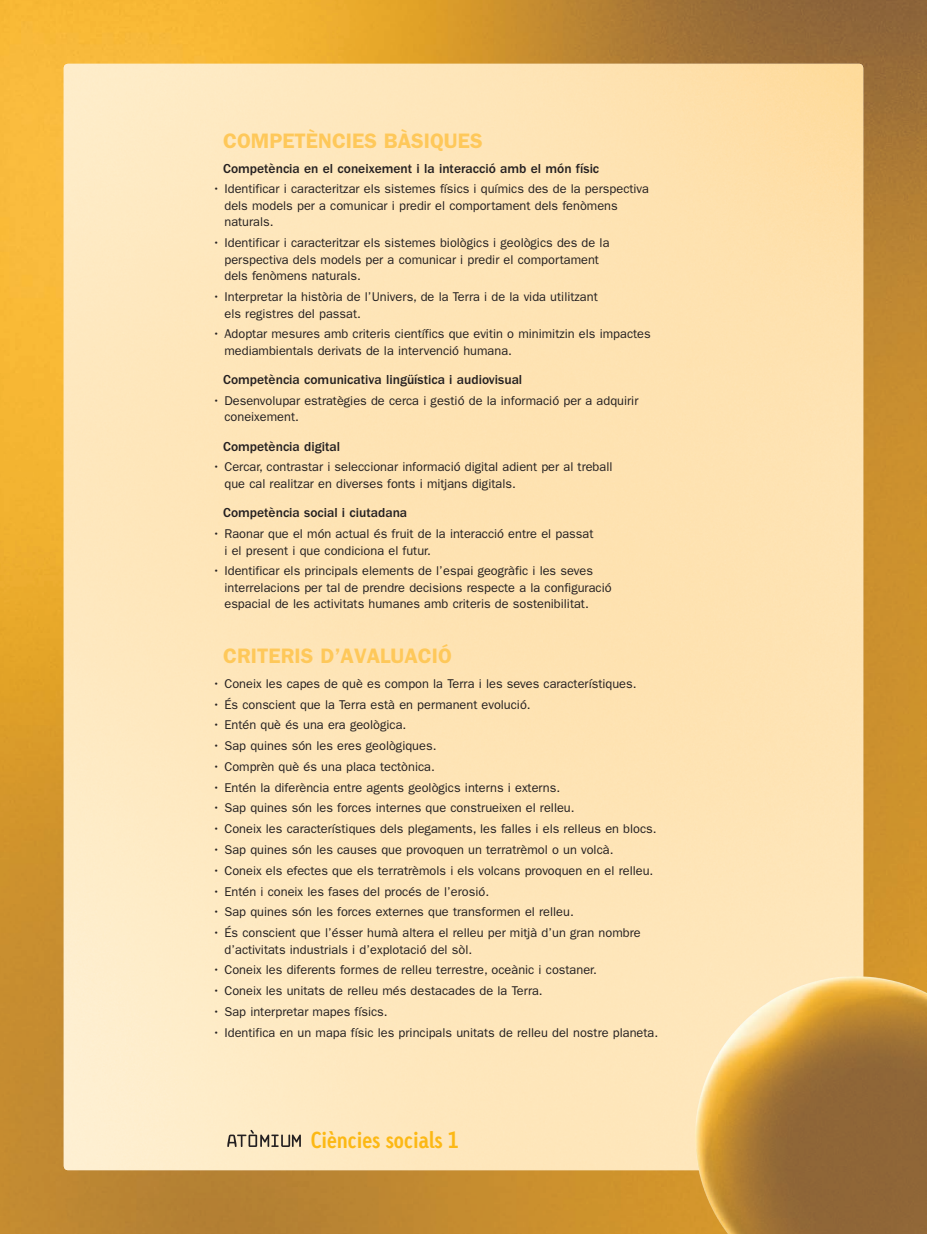
<style>
.page{position:relative;width:927px;height:1234px;background:#fff}
.page>*{position:absolute;margin:0;border:0;box-sizing:border-box;transform-origin:0 0}
.t1{font:21.9px "Linotype Tetria Bold Tab";letter-spacing:-.02em;color:#fcb814;scale:.95 1}
.t2{font:600 21px "Franklin Gothic LT";color:#fec85a}
.Psubtitol_programaci{font:500 13.5px "Franklin Gothic LT";color:#231f20}
.Pprogramacio{font:12.75px/16.5px "Franklin Gothic LT";color:#231f20}
.Rentrada{font:600 12.75px "Stone Sans LT";color:#231f20}
.s1{color:#fcb814}
</style>
<div class="page">
<img style="left:0;top:0;width:927px;height:1233px">
<img style="left:64px;top:64px;width:799px;height:1105px">
<img style="left:695px;top:975px;width:232px;height:258px">
<svg style="left:227px;top:1129px;width:74px;height:17px"></svg>
<p class="t2" style="left:223px;top:128px;width:261px">COMPETÈNCIES BÀSIQUES</p>
<p class="Psubtitol_programaci" style="left:223px;top:161px;width:378px">Competència en el coneixement i la interacció amb el món físic</p>
<p class="Pprogramacio" style="left:224px;top:181px;width:426px;text-indent:-12px">• Identificar i caracteritzar els sistemes físics i químics des de la perspectiva dels models per a comunicar i predir el comportament dels fenòmens naturals.</p>
<p class="Pprogramacio" style="left:224px;top:235px;width:387px;text-indent:-12px">• Identificar i caracteritzar els sistemes biològics i geològics des de la perspectiva dels models per a comunicar i predir el comportament dels fenòmens naturals.</p>
<p class="Pprogramacio" style="left:224px;top:288px;width:375px;text-indent:-12px">• Interpretar la història de l’Univers, de la Terra i de la vida utilitzant els registres del passat.</p>
<p class="Pprogramacio" style="left:224px;top:326px;width:428px;text-indent:-12px">• Adoptar mesures amb criteris científics que evitin o minimitzin els impactes mediambientals derivats de la intervenció humana.</p>
<p class="Psubtitol_programaci" style="left:223px;top:372px;width:301px">Competència comunicativa lingüística i audiovisual</p>
<p class="Pprogramacio" style="left:224px;top:392px;width:415px;text-indent:-12px">• Desenvolupar estratègies de cerca i gestió de la informació per a adquirir coneixement.</p>
<p class="Psubtitol_programaci" style="left:223px;top:438px;width:118px">Competència digital</p>
<p class="Pprogramacio" style="left:224px;top:459px;width:390px;text-indent:-12px">• Cercar, contrastar i seleccionar informació digital adient per al treball que cal realitzar en diverses fonts i mitjans digitals.</p>
<p class="Psubtitol_programaci" style="left:223px;top:505px;width:186px">Competència social i ciutadana</p>
<p class="Pprogramacio" style="left:224px;top:525px;width:370px;text-indent:-12px">• Raonar que el món actual és fruit de la interacció entre el passat i el present i que condiciona el futur.</p>
<p class="Pprogramacio" style="left:224px;top:562px;width:389px;text-indent:-12px">• Identificar els principals elements de l’espai geogràfic i les seves interrelacions per tal de prendre decisions respecte a la configuració espacial de les activitats humanes amb criteris de sostenibilitat.</p>
<p class="t2" style="left:223px;top:643px;width:230px">CRITERIS D’AVALUACIÓ</p>
<p class="Pprogramacio" style="left:213px;top:675px;width:426px">• Coneix les capes de què es compon la Terra i les seves característiques.</p>
<p class="Pprogramacio" style="left:213px;top:696px;width:320px">• És conscient que la Terra està en permanent evolució.</p>
<p class="Pprogramacio" style="left:213px;top:716px;width:195px">• Entén què és una era geològica.</p>
<p class="Pprogramacio" style="left:213px;top:737px;width:225px">• Sap quines són les eres geològiques.</p>
<p class="Pprogramacio" style="left:213px;top:758px;width:224px">• Comprèn què és una placa tectònica.</p>
<p class="Pprogramacio" style="left:213px;top:779px;width:349px">• Entén la diferència entre agents geològics interns i externs.</p>
<p class="Pprogramacio" style="left:213px;top:799px;width:364px">• Sap quines són les forces internes que construeixen el relleu.</p>
<p class="Pprogramacio" style="left:213px;top:820px;width:446px">• Coneix les característiques dels plegaments, les falles i els relleus en blocs.</p>
<p class="Pprogramacio" style="left:213px;top:841px;width:402px">• Sap quines són les causes que provoquen un terratrèmol o un volcà.</p>
<p class="Pprogramacio" style="left:213px;top:862px;width:442px">• Coneix els efectes que els terratrèmols i els volcans provoquen en el relleu.</p>
<p class="Pprogramacio" style="left:213px;top:882px;width:278px">• Entén i coneix les fases del procés de l’erosió.</p>
<p class="Pprogramacio" style="left:213px;top:903px;width:363px">• Sap quines són les forces externes que transformen el relleu.</p>
<p class="Pprogramacio" style="left:224px;top:924px;width:418px;text-indent:-12px">• És conscient que l’ésser humà altera el relleu per mitjà d’un gran nombre d’activitats industrials i d’explotació del sòl.</p>
<p class="Pprogramacio" style="left:213px;top:961px;width:386px">• Coneix les diferents formes de relleu terrestre, oceànic i costaner.</p>
<p class="Pprogramacio" style="left:213px;top:982px;width:332px">• Coneix les unitats de relleu més destacades de la Terra.</p>
<p class="Pprogramacio" style="left:213px;top:1003px;width:177px">• Sap interpretar mapes físics.</p>
<p class="Pprogramacio" style="left:213px;top:1023px;width:447px">• Identifica en un mapa físic les principals unitats de relleu del nostre planeta.</p>
<p class="Rentrada" style="left:403px;top:372px;width:45px">18 <span class="s1">•</span> 19</p>
<p class="t1" style="left:311px;top:1125px;width:157px">Ciències socials 1</p>
</div>
